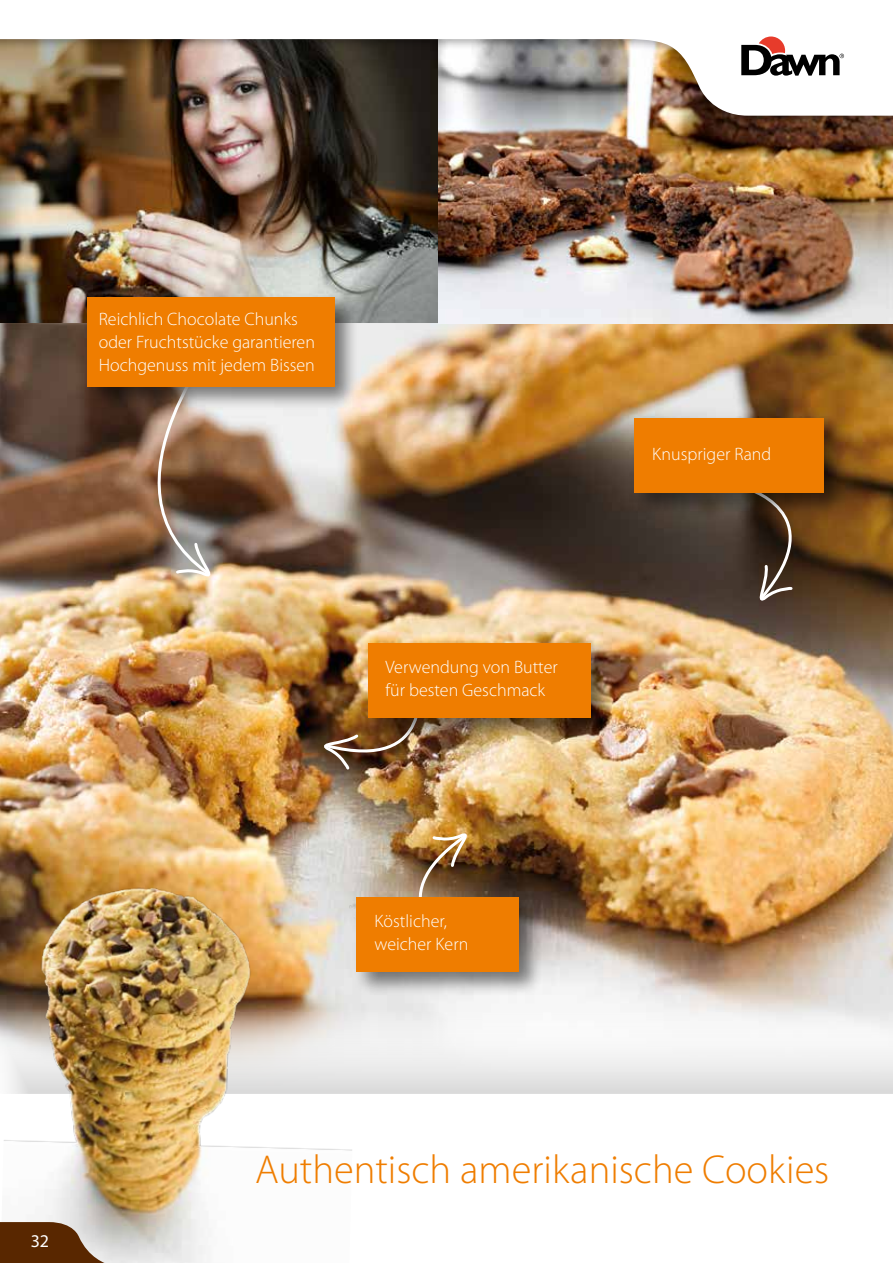
<style>
.page{position:relative;width:893px;height:1263px;background:#fff}
.page>*{position:absolute;margin:0;border:0;box-sizing:border-box;transform-origin:0 0}
.t1{font:300 40.5px "Myriad Pro";color:#ef7d00}
.t2{font:300 18px/22.8px "Myriad Pro";color:#fff}
.t3{font:18px "Myriad Pro";color:#fff}
</style>
<div class="page">
<img style="left:0;top:128px;width:439px;height:195px">
<img style="left:0;top:323px;width:893px;height:770px">
<img style="left:439px;top:128px;width:454px;height:195px">
<img style="left:0;top:813px;width:361px;height:450px">
<svg style="left:0;top:1222px;width:150px;height:41px;background:#91755f"></svg>
<img style="left:372px;top:826px;width:106px;height:67px">
<div style="left:353px;top:893px;width:190px;height:103px;background:#000;opacity:.5"></div>
<div style="left:357px;top:897px;width:162px;height:75px;background:#ef7d00"></div>
<svg style="left:741px;top:518px;width:93px;height:92px;background:#503a27"></svg>
<div style="left:631px;top:415px;width:217px;height:103px;background:#000;opacity:.5"></div>
<div style="left:634px;top:418px;width:190px;height:75px;background:#ef7d00"></div>
<img style="left:88px;top:411px;width:143px;height:173px">
<div style="left:84px;top:293px;width:276px;height:118px;background:#000;opacity:.5"></div>
<div style="left:88px;top:297px;width:247px;height:89px;background:#ef7d00"></div>
<img style="left:312px;top:679px;width:124px;height:94px">
<div style="left:364px;top:639px;width:251px;height:103px;background:#000;opacity:.5"></div>
<div style="left:368px;top:643px;width:222px;height:74px;background:#ef7d00"></div>
<div style="left:0;top:0;width:893px;height:128px;background:#000;opacity:.3"></div>
<img style="left:0;top:0;width:893px;height:116px">
<svg style="left:741px;top:37px;width:103px;height:39px"></svg>
<p class="t2" style="left:99px;top:307px;width:218px">Reichlich Chocolate Chunks oder Fruchtstücke garantieren<br>Hochgenuss mit jedem Bissen</p>
<p class="t2" style="left:386px;top:655px;width:174px">Verwendung von Butter für besten Geschmack</p>
<p class="t2" style="left:652px;top:443px;width:121px">Knuspriger Rand</p>
<p class="t3" style="left:31px;top:1230px;width:20px">32</p>
<p class="t2" style="left:374px;top:909px;width:95px">Köstlicher, weicher Kern</p>
<h1 class="t1" style="left:255px;top:1145px;width:576px">Authentisch amerikanische Cookies</h1>
</div>
